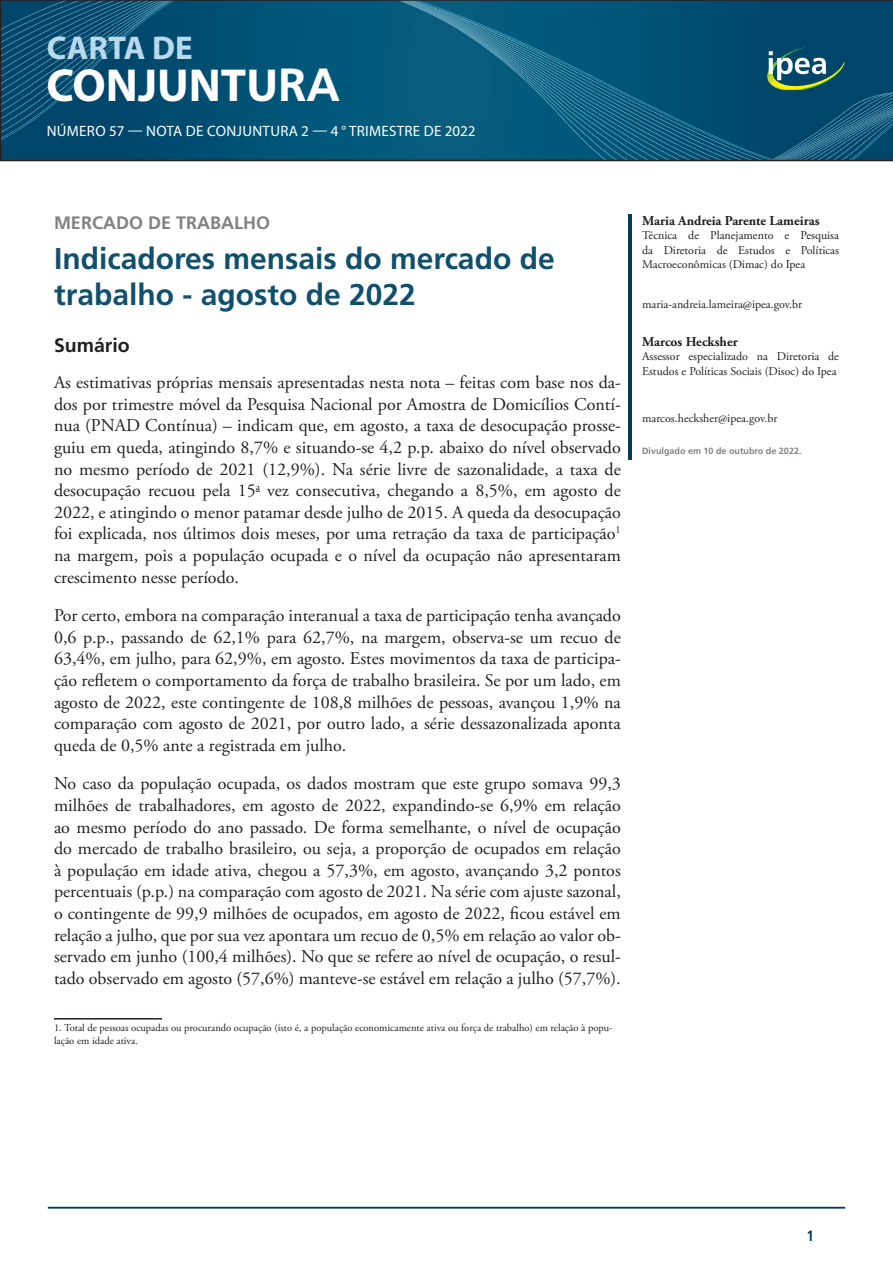
<style>
.page{position:relative;width:893px;height:1263px;background:#fff}
.page>*{position:absolute;margin:0;border:0;box-sizing:border-box;transform-origin:0 0}
.t1{font:700 46.5px "Myriad Pro";color:#fff}
.t2{font:700 33px "Myriad Pro";color:#b9d9ed}
.titulo-principal{font:700 30px/36px "Frutiger LT Pro";color:#11506d}
.t3{font:700 19.5px "Frutiger LT Pro";color:#231f20}
.corpo_de_texto{font:18px/21.6px "Adobe Garamond Pro";color:#231f20;text-align:justify}
.titulo-sessao{font:700 18px "Frutiger LT Pro";color:#808285}
.t4{font:15px "Myriad Pro";letter-spacing:.02em;color:#fff}
.t5{font:700 condensed 15px "Frutiger LT Pro";color:#013d59}
.nome_autor{font:700 13.5px "Adobe Garamond Pro";color:#231f20}
.cargo_autor{font:12px/14.4px "Adobe Garamond Pro";color:#231f20;text-align:justify}
.email_autor{font:12px "Adobe Garamond Pro";color:#231f20}
.t6{font:10.5px/12.6px "Adobe Garamond Pro";color:#231f20}
.email_autor-2{font:700 9px "Frutiger LT Pro";color:#808285}
.s1{font-family:"Frutiger LT Pro"}
</style>
<div class="page">
<svg style="left:0;top:0;width:893px;height:161px;background:#065476"></svg>
<hr style="left:48px;top:1207px;width:797px;height:1px;background:#013d59">
<img style="left:766px;top:47px;width:78px;height:44px">
<svg style="left:769px;top:51px;width:57px;height:29px"></svg>
<hr style="left:628px;top:214px;width:3px;height:245px;background:#013d59">
<hr style="left:54px;top:1018px;width:108px;height:1px;background:#231f20">
<h2 class="t2" style="left:47px;top:27px;width:147px">CARTA DE</h2>
<h1 class="t1" style="left:46px;top:55px;width:295px">CONJUNTU<span class="s1">RA</span></h1>
<p class="t4" style="left:47px;top:122px;width:430px">NÚMERO 57 — NOTA DE CONJUNTURA 2 — 4 ° TRIMESTRE DE 2022</p>
<p class="titulo-sessao" style="left:54px;top:212px;width:217px">MERCADO DE TRABALHO</p>
<p class="titulo-principal" style="left:54px;top:241px;width:502px">Indicadores mensais do mercado de trabalho - agosto de 2022</p>
<p class="t3" style="left:54px;top:333px;width:77px">Sumário</p>
<p class="corpo_de_texto" style="left:54px;top:372px;width:568px">As estimativas próprias mensais apresentadas nesta nota – feitas com base nos da&shy;dos por trimestre móvel da Pesquisa Nacional por Amostra de Domicílios Contí&shy;nua (PNAD Contínua) – indicam que, em agosto, a taxa de desocupação prosse&shy;guiu em queda, atingindo 8,7% e situando-se 4,2 p.p. abaixo do nível observado no mesmo período de 2021 (12,9%). Na série livre de sazonalidade, a taxa de desocupação recuou pela 15<sup>a</sup> vez consecutiva, chegando a 8,5%, em agosto de 2022, e atingindo o menor patamar desde julho de 2015. A queda da desocupação foi explicada, nos últimos dois meses, por uma retração da taxa de participação<sup>1 </sup>na margem, pois a população ocupada e o nível da ocupação não apresentaram crescimento nesse período.</p>
<p class="corpo_de_texto" style="left:54px;top:605px;width:568px">Por certo, embora na comparação interanual a taxa de participação tenha avançado 0,6 p.p., passando de 62,1% para 62,7%, na margem, observa-se um recuo de 63,4%, em julho, para 62,9%, em agosto. Estes movimentos da taxa de participa&shy;ção refletem o comportamento da força de trabalho brasileira. Se por um lado, em agosto de 2022, este contingente de 108,8 milhões de pessoas, avançou 1,9% na comparação com agosto de 2021, por outro lado, a série dessazonalizada aponta queda de 0,5% ante a registrada em julho.</p>
<p class="corpo_de_texto" style="left:54px;top:773px;width:568px">No caso da população ocupada, os dados mostram que este grupo somava 99,3 milhões de trabalhadores, em agosto de 2022, expandindo-se 6,9% em relação ao mesmo período do ano passado. De forma semelhante, o nível de ocupação do mercado de trabalho brasileiro, ou seja, a proporção de ocupados em relação à população em idade ativa, chegou a 57,3%, em agosto, avançando 3,2 pontos percentuais (p.p.) na comparação com agosto de 2021. Na série com ajuste sazonal, o contingente de 99,9 milhões de ocupados, em agosto de 2022, ficou estável em relação a julho, que por sua vez apontara um recuo de 0,5% em relação ao valor ob&shy;servado em junho (100,4 milhões). No que se refere ao nível de ocupação, o resul&shy;tado observado em agosto (57,6%) manteve-se estável em relação a julho (57,7%).</p>
<p class="t6" style="left:54px;top:1022px;width:560px">1. Total de pessoas ocupadas ou procurando ocupação (isto é, a população economicamente ativa ou força de trabalho) em relação à popu&shy;lação em idade ativa.</p>
<p class="nome_autor" style="left:642px;top:213px;width:179px">Maria Andreia Parente Lameiras</p>
<p class="cargo_autor" style="left:642px;top:229px;width:198px">Técnica de Planejamento e Pesquisa da Diretoria de Estudos e Políticas Macroeconômicas (Dimac) do Ipea</p>
<p class="email_autor" style="left:642px;top:297px;width:161px">maria-andreia.lameira@ipea.gov.br</p>
<p class="nome_autor" style="left:642px;top:334px;width:97px">Marcos Hecksher</p>
<p class="cargo_autor" style="left:642px;top:350px;width:198px">Assessor especializado na Diretoria de<br>Estudos e Políticas Sociais (Disoc) do Ipea</p>
<p class="email_autor" style="left:642px;top:411px;width:137px">marcos.hecksher@ipea.gov.br</p>
<p class="email_autor-2" style="left:642px;top:446px;width:161px">Divulgado em 10 de outubro de 2022.</p>
<p class="t5" style="left:807px;top:1227px;width:9px">1</p>
</div>
